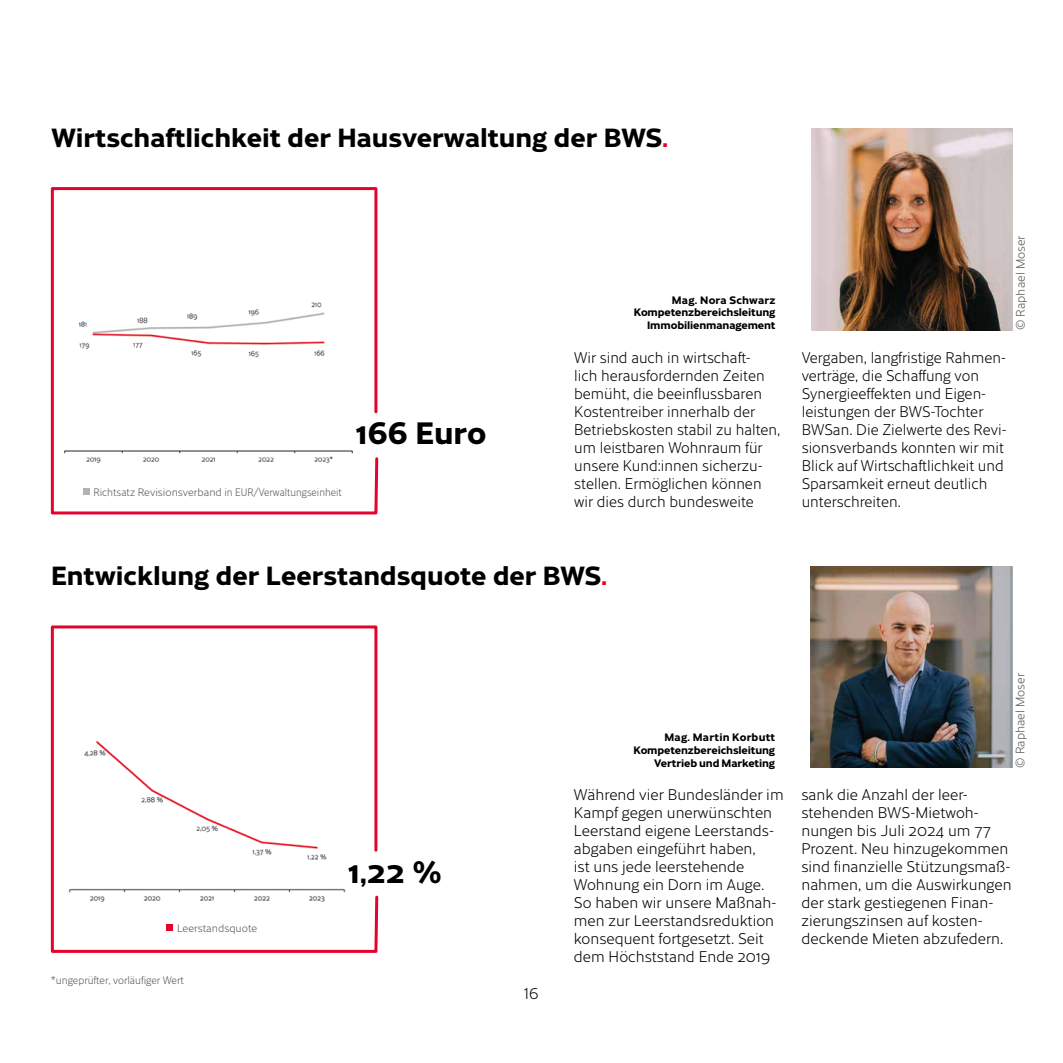
<style>
.page{position:relative;width:1063px;height:1063px;background:#fff}
.page>*{position:absolute;margin:0;border:0;box-sizing:border-box;transform-origin:0 0}
.t1{font:700 30px "Cresta";color:#000}
.t2{font:700 25.5px "Cresta";color:#000}
.t3{font:300 15px/18px "Cresta";color:#000}
.t4{font:300 12px "Cresta";color:#575756}
.t5{font:700 10.5px/12.6px "Cresta";letter-spacing:-.01em;color:#000;text-align:right}
.t6{font:300 10.5px "Cresta";color:#575756;scale:.95 1}
.t7{font:300 10.5px "Cresta";color:#575756}
.s1{color:#e4032e}
</style>
<div class="page">
<img style="left:811px;top:129px;width:202px;height:201px">
<img style="left:811px;top:566px;width:201px;height:202px">
<svg style="left:50px;top:187px;width:329px;height:328px"></svg>
<svg style="left:50px;top:625px;width:329px;height:328px"></svg>
<div style="left:166px;top:925px;width:7px;height:6px;background:#e4032e"></div>
<div style="left:83px;top:488px;width:6px;height:7px;background:#b2b2b2"></div>
<h2 class="t2" style="left:51px;top:116px;width:619px">Wirtschaftlichkeit der Hausverwaltung der BWS<span class="s1">.</span></h2>
<h1 class="t1" style="left:356px;top:408px;width:132px">166 Euro</h1>
<p class="t6" style="left:93px;top:484px;width:263px">Richtsatz Revisionsverband in EUR/Verwaltungseinheit</p>
<p class="t5" style="left:634px;top:293px;width:143px">Mag. Nora Schwarz<br>Kompetenzbereichsleitung<br>Immobilienmanagement</p>
<p class="t3" style="left:574px;top:347px;width:208px">Wir sind auch in wirtschaft-<br>lich herausfordernden Zeiten bemüht, die beeinflussbaren<br>Kostentreiber innerhalb der<br>Betriebskosten stabil zu halten, um leistbaren Wohnraum für unsere Kund:innen sicherzu&shy;stellen. Ermöglichen können wir dies durch bundesweite</p>
<p class="t3" style="left:802px;top:347px;width:206px">Vergaben, langfristige Rahmen&shy;verträge, die Schaffung von<br>Synergieeffekten und Eigen&shy;leistungen der BWS-Tochter<br>BWSan. Die Zielwerte des Revi&shy;sionsverbands konnten wir mit<br>Blick auf Wirtschaftlichkeit und<br>Sparsamkeit erneut deutlich unterschreiten.</p>
<p class="t4" style="left:1012px;top:330px;width:96px;rotate:-90deg">© Raphael Moser</p>
<h2 class="t2" style="left:51px;top:554px;width:558px">Entwicklung der Leerstandsquote der BWS<span class="s1">.</span></h2>
<p class="t5" style="left:634px;top:730px;width:143px">Mag. Martin Korbutt<br>Kompetenzbereichsleitung<br>Vertrieb und Marketing</p>
<p class="t4" style="left:1011px;top:768px;width:96px;rotate:-90deg">© Raphael Moser</p>
<p class="t7" style="left:177px;top:920px;width:82px">Leerstandsquote</p>
<p class="t6" style="left:51px;top:972px;width:142px">*ungeprüfter, vorläufiger Wert</p>
<h1 class="t1" style="left:349px;top:847px;width:94px">1,22 %</h1>
<p class="t3" style="left:524px;top:984px;width:16px">16</p>
<p class="t3" style="left:574px;top:785px;width:211px">Während vier Bundesländer im<br>Kampf gegen unerwünschten<br>Leerstand eigene Leerstands&shy;abgaben eingeführt haben,<br>ist uns jede leerstehende<br>Wohnung ein Dorn im Auge.<br>So haben wir unsere Maßnah&shy;men zur Leerstandsreduktion konsequent fortgesetzt. Seit dem Höchststand Ende 2019</p>
<p class="t3" style="left:801px;top:785px;width:212px">sank die Anzahl der leer&shy;stehenden BWS-Mietwoh&shy;nungen bis Juli 2024 um 77<br>Prozent. Neu hinzugekommen sind finanzielle Stützungsmaß&shy;nahmen, um die Auswirkungen der stark gestiegenen Finan&shy;zierungszinsen auf kosten&shy;deckende Mieten abzufedern.</p>
</div>
